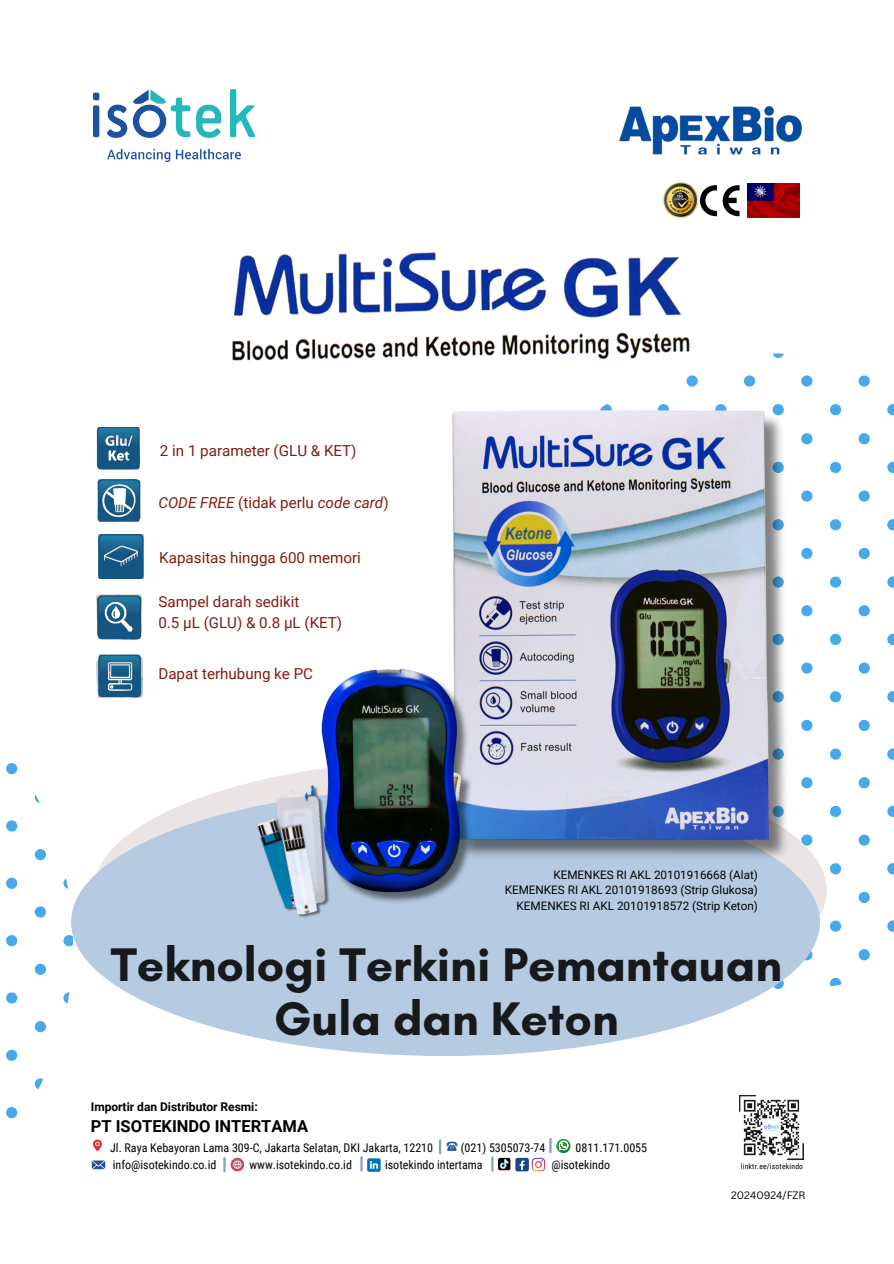
<style>
.page{position:relative;width:894px;height:1264px;background:#fff}
.page>*{position:absolute;margin:0;border:0;box-sizing:border-box;transform-origin:0 0}
.t1{font:700 48px/54px "Glacial Indifference";color:#171a1d;text-align:center}
.t2{font:700 16.5px "Roboto";color:#000}
.t3{font:15.15px/20.2px "Roboto";color:#841b10}
.t4{font:italic 15.15px "Roboto";color:#841b10}
.t5{font:12px "Roboto Condensed";color:#000}
.t6{font:700 12px "Roboto";color:#000}
.t7{font:11.7px/15.6px "Roboto";color:#000;text-align:right}
.t8{font:10.5px "Canva Sans";color:#000}
.t9{font:7.65px "Roboto Condensed";letter-spacing:.025em;color:#000}
.s1{font-style:normal}
</style>
<div class="page">
<svg style="left:801px;top:375px;width:11px;height:11px"></svg>
<svg style="left:858px;top:375px;width:11px;height:11px"></svg>
<svg style="left:887px;top:462px;width:6px;height:11px"></svg>
<svg style="left:830px;top:462px;width:10px;height:11px"></svg>
<svg style="left:804px;top:490px;width:8px;height:11px"></svg>
<svg style="left:858px;top:490px;width:11px;height:11px"></svg>
<svg style="left:804px;top:433px;width:8px;height:11px"></svg>
<svg style="left:858px;top:433px;width:11px;height:11px"></svg>
<svg style="left:887px;top:404px;width:6px;height:11px"></svg>
<svg style="left:830px;top:404px;width:10px;height:11px"></svg>
<svg style="left:887px;top:576px;width:6px;height:11px"></svg>
<svg style="left:830px;top:576px;width:10px;height:11px"></svg>
<svg style="left:804px;top:605px;width:8px;height:11px"></svg>
<svg style="left:858px;top:605px;width:11px;height:11px"></svg>
<svg style="left:804px;top:548px;width:8px;height:11px"></svg>
<svg style="left:858px;top:548px;width:11px;height:11px"></svg>
<svg style="left:887px;top:519px;width:6px;height:11px"></svg>
<svg style="left:830px;top:519px;width:10px;height:11px"></svg>
<svg style="left:887px;top:691px;width:6px;height:11px"></svg>
<svg style="left:830px;top:691px;width:10px;height:11px"></svg>
<svg style="left:804px;top:720px;width:8px;height:11px"></svg>
<svg style="left:858px;top:720px;width:11px;height:11px"></svg>
<svg style="left:804px;top:662px;width:8px;height:11px"></svg>
<svg style="left:858px;top:662px;width:11px;height:11px"></svg>
<svg style="left:887px;top:634px;width:6px;height:11px"></svg>
<svg style="left:830px;top:634px;width:10px;height:11px"></svg>
<svg style="left:887px;top:805px;width:6px;height:12px"></svg>
<svg style="left:830px;top:805px;width:10px;height:12px"></svg>
<svg style="left:804px;top:834px;width:8px;height:11px"></svg>
<svg style="left:858px;top:834px;width:11px;height:11px"></svg>
<svg style="left:804px;top:777px;width:8px;height:11px"></svg>
<svg style="left:858px;top:777px;width:11px;height:11px"></svg>
<svg style="left:887px;top:748px;width:6px;height:11px"></svg>
<svg style="left:830px;top:748px;width:10px;height:11px"></svg>
<svg style="left:887px;top:920px;width:6px;height:11px"></svg>
<svg style="left:830px;top:920px;width:10px;height:11px"></svg>
<svg style="left:804px;top:949px;width:8px;height:11px"></svg>
<svg style="left:858px;top:949px;width:11px;height:11px"></svg>
<svg style="left:858px;top:891px;width:11px;height:12px"></svg>
<svg style="left:887px;top:863px;width:6px;height:11px"></svg>
<svg style="left:830px;top:863px;width:10px;height:11px"></svg>
<svg style="left:830px;top:977px;width:10px;height:10px"></svg>
<svg style="left:772px;top:353px;width:11px;height:5px"></svg>
<svg style="left:686px;top:375px;width:11px;height:11px"></svg>
<svg style="left:744px;top:375px;width:10px;height:11px"></svg>
<svg style="left:772px;top:979px;width:11px;height:10px"></svg>
<div style="left:94px;top:759px;width:732px;height:262px;background:#eae4e5;border-radius:50%"></div>
<div style="left:71px;top:787px;width:748px;height:269px;background:#b6cbe1;border-radius:50%"></div>
<img style="left:232px;top:252px;width:458px;height:109px">
<img style="left:619px;top:106px;width:184px;height:49px">
<img style="left:94px;top:89px;width:161px;height:72px">
<img style="left:703px;top:185px;width:37px;height:31px">
<img style="left:747px;top:184px;width:51px;height:33px">
<img style="left:662px;top:182px;width:41px;height:37px">
<img style="left:237px;top:782px;width:83px;height:136px">
<img style="left:452px;top:405px;width:352px;height:467px">
<img style="left:309px;top:655px;width:169px;height:258px">
<img style="left:93px;top:1139px;width:9px;height:13px">
<svg style="left:92px;top:1160px;width:13px;height:9px"></svg>
<svg style="left:223px;top:1157px;width:21px;height:14px"></svg>
<svg style="left:360px;top:1157px;width:20px;height:14px"></svg>
<svg style="left:439px;top:1140px;width:2px;height:13px"></svg>
<img style="left:446px;top:1141px;width:12px;height:10px">
<svg style="left:491px;top:1157px;width:19px;height:13px"></svg>
<div style="left:515px;top:1157px;width:13px;height:14px;background:#1a4789;border-radius:2px"></div>
<svg style="left:519px;top:1160px;width:5px;height:9px"></svg>
<svg style="left:531px;top:1138px;width:39px;height:33px"></svg>
<img style="left:739px;top:1095px;width:64px;height:64px">
<img style="left:96px;top:427px;width:44px;height:43px">
<img style="left:97px;top:478px;width:44px;height:45px">
<img style="left:98px;top:534px;width:45px;height:44px">
<img style="left:96px;top:594px;width:46px;height:46px">
<img style="left:96px;top:654px;width:46px;height:44px">
<svg style="left:6px;top:763px;width:11px;height:11px"></svg>
<svg style="left:35px;top:849px;width:11px;height:11px"></svg>
<svg style="left:6px;top:877px;width:11px;height:11px"></svg>
<svg style="left:63px;top:878px;width:5px;height:10px"></svg>
<svg style="left:6px;top:820px;width:11px;height:11px"></svg>
<svg style="left:35px;top:794px;width:5px;height:8px"></svg>
<svg style="left:35px;top:963px;width:11px;height:11px"></svg>
<svg style="left:6px;top:992px;width:11px;height:11px"></svg>
<svg style="left:63px;top:992px;width:7px;height:11px"></svg>
<svg style="left:6px;top:935px;width:11px;height:11px"></svg>
<svg style="left:63px;top:935px;width:10px;height:11px"></svg>
<svg style="left:35px;top:906px;width:11px;height:11px"></svg>
<svg style="left:35px;top:1078px;width:8px;height:11px"></svg>
<svg style="left:6px;top:1107px;width:11px;height:11px"></svg>
<svg style="left:6px;top:1049px;width:11px;height:11px"></svg>
<svg style="left:35px;top:1021px;width:11px;height:11px"></svg>
<p class="t3" style="left:160px;top:441px;width:198px">2 in 1 parameter (GLU &amp; KET)</p>
<p class="t4" style="left:158px;top:494px;width:232px">CODE FREE <span class="s1">(tidak perlu</span> code card<span class="s1">)</span></p>
<p class="t3" style="left:159px;top:548px;width:203px">Kapasitas hingga 600 memori</p>
<p class="t3" style="left:158px;top:592px;width:185px">Sampel darah sedikit<br>0.5 μL (GLU) &amp; 0.8 μL (KET)</p>
<p class="t3" style="left:158px;top:664px;width:156px">Dapat terhubung ke PC</p>
<p class="t7" style="left:504px;top:867px;width:255px">KEMENKES RI AKL 20101916668 (Alat)<br>KEMENKES RI AKL 20101918693 (Strip Glukosa)</p>
<p class="t7" style="left:516px;top:898px;width:243px">KEMENKES RI AKL 20101918572 (Strip Keton)</p>
<p class="t1" style="left:111px;top:936px;width:672px">Teknologi Terkini Pemantauan<br>Gula dan Keton</p>
<p class="t6" style="left:91px;top:1099px;width:168px">Importir dan Distributor Resmi:</p>
<p class="t2" style="left:91px;top:1116px;width:219px">PT ISOTEKINDO INTERTAMA</p>
<p class="t5" style="left:110px;top:1140px;width:324px">Jl. Raya Kebayoran Lama 309-C, Jakarta Selatan, DKI Jakarta, 12210</p>
<p class="t5" style="left:461px;top:1140px;width:86px">(021) 5305073-74</p>
<p class="t5" style="left:575px;top:1140px;width:73px">0811.171.0055</p>
<p class="t5" style="left:113px;top:1157px;width:105px">info@isotekindo.co.id</p>
<p class="t5" style="left:249px;top:1157px;width:104px">www.isotekindo.co.id</p>
<p class="t5" style="left:385px;top:1157px;width:99px">isotekindo intertama</p>
<p class="t5" style="left:551px;top:1157px;width:60px">@isotekindo</p>
<p class="t9" style="left:740px;top:1162px;width:64px">linktr.ee/isotekindo</p>
<p class="t8" style="left:731px;top:1187px;width:76px">20240924/FZR</p>
</div>
